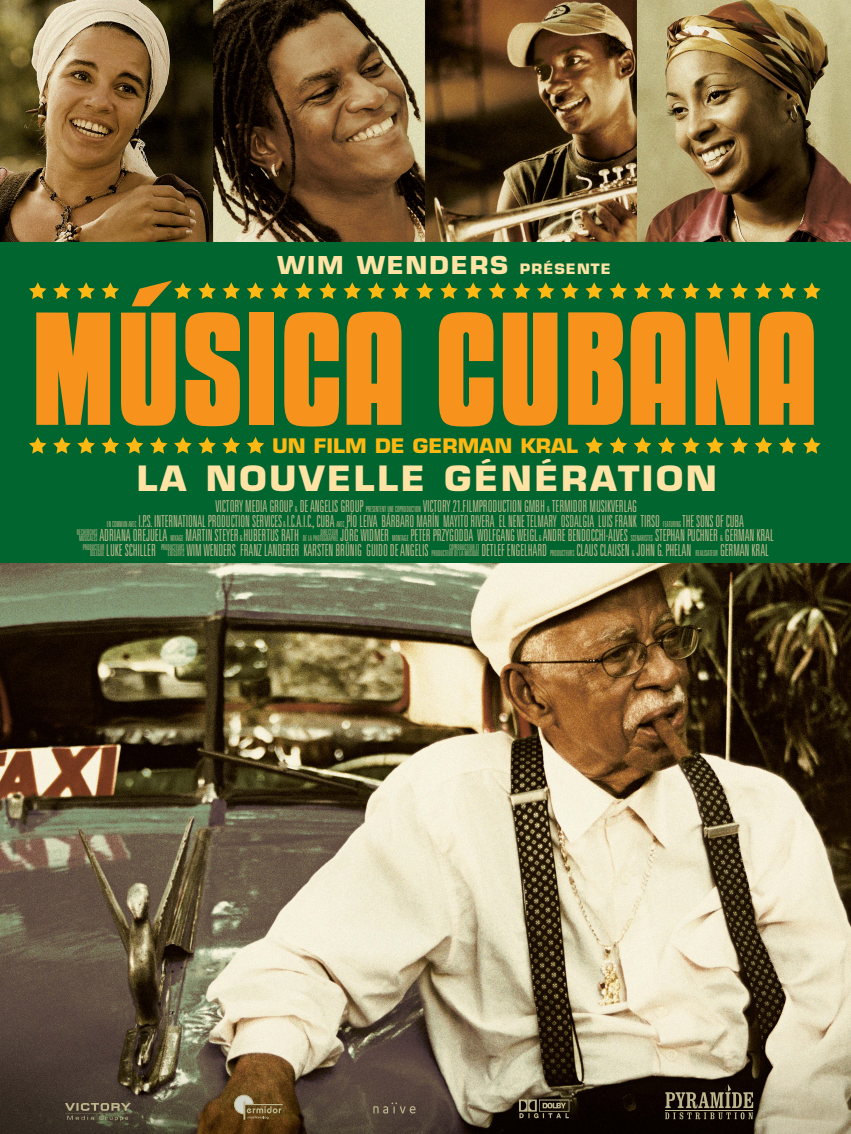
<style>
.page{position:relative;width:851px;height:1134px;background:#fff}
.page>*{position:absolute;margin:0;border:0;box-sizing:border-box;transform-origin:0 0}
.t1{font:700 34px "Eurostile";letter-spacing:.07em;color:#ffe3a5;scale:1.05 1}
.t2{font:700 24px "Eurostile";letter-spacing:.07em;color:#ffe3a5;scale:1.05 1}
.t3{font:700 19.55px "Eurostile";color:#fdb813;scale:1.05 1}
.t4{font:300 ultra-condensed 16.45px/14.7px "Univers";letter-spacing:-.01em;color:#bdb58b;text-align:center;scale:.9 1}
.t5{font:300 ultra-condensed 7.95px "Univers";letter-spacing:-.01em;color:#bdb58b;scale:.9 1}
.s1{font-size:14px}
.s2{font-size:8.25px}
.s3{font-size:7.95px}
.s4{font-size:16.45px}
</style>
<div class="page">
<div style="left:0;top:198px;width:850px;height:408px;background:#00652e"></div>
<img style="left:0;top:564px;width:850px;height:570px">
<img style="left:65px;top:1104px;width:66px;height:17px">
<img style="left:518px;top:1098px;width:54px;height:21px">
<svg style="left:121px;top:313px;width:55px;height:113px;background:#da8d1e"></svg>
<svg style="left:503px;top:313px;width:54px;height:113px;background:#dc8e1e"></svg>
<svg style="left:36px;top:312px;width:74px;height:113px;background:#e08e1e"></svg>
<svg style="left:185px;top:312px;width:55px;height:114px"></svg>
<div style="left:249px;top:313px;width:25px;height:112px;background:#f7931d"></div>
<svg style="left:284px;top:312px;width:55px;height:114px"></svg>
<svg style="left:439px;top:312px;width:54px;height:114px;background:#cd8b1f"></svg>
<svg style="left:346px;top:312px;width:55px;height:113px;background:#de8e1e"></svg>
<svg style="left:630px;top:312px;width:55px;height:113px;background:#de8e1e"></svg>
<svg style="left:759px;top:312px;width:54px;height:113px;background:#e18e1e"></svg>
<svg style="left:568px;top:312px;width:55px;height:113px;background:#e18e1e"></svg>
<svg style="left:695px;top:313px;width:55px;height:112px;background:#e18f1e"></svg>
<svg style="left:29px;top:282px;width:18px;height:17px"></svg>
<svg style="left:53px;top:282px;width:18px;height:17px"></svg>
<svg style="left:77px;top:282px;width:18px;height:17px"></svg>
<svg style="left:101px;top:282px;width:18px;height:17px"></svg>
<svg style="left:132px;top:280px;width:60px;height:26px"></svg>
<svg style="left:198px;top:282px;width:18px;height:17px"></svg>
<svg style="left:222px;top:282px;width:18px;height:17px"></svg>
<svg style="left:247px;top:282px;width:17px;height:17px"></svg>
<svg style="left:271px;top:282px;width:17px;height:17px"></svg>
<svg style="left:295px;top:282px;width:17px;height:17px"></svg>
<svg style="left:319px;top:282px;width:18px;height:17px"></svg>
<svg style="left:343px;top:282px;width:18px;height:17px"></svg>
<svg style="left:367px;top:282px;width:18px;height:17px"></svg>
<svg style="left:392px;top:282px;width:17px;height:17px"></svg>
<svg style="left:416px;top:282px;width:17px;height:17px"></svg>
<svg style="left:440px;top:282px;width:18px;height:17px"></svg>
<svg style="left:464px;top:282px;width:18px;height:17px"></svg>
<svg style="left:488px;top:282px;width:18px;height:17px"></svg>
<svg style="left:513px;top:282px;width:17px;height:17px"></svg>
<svg style="left:537px;top:282px;width:17px;height:17px"></svg>
<svg style="left:561px;top:282px;width:17px;height:17px"></svg>
<svg style="left:585px;top:282px;width:18px;height:17px"></svg>
<svg style="left:609px;top:282px;width:18px;height:17px"></svg>
<svg style="left:633px;top:282px;width:18px;height:17px"></svg>
<svg style="left:658px;top:282px;width:17px;height:17px"></svg>
<svg style="left:682px;top:282px;width:17px;height:17px"></svg>
<svg style="left:706px;top:282px;width:17px;height:17px"></svg>
<svg style="left:730px;top:282px;width:18px;height:17px"></svg>
<svg style="left:754px;top:282px;width:18px;height:17px"></svg>
<svg style="left:779px;top:282px;width:17px;height:17px"></svg>
<svg style="left:803px;top:282px;width:17px;height:17px"></svg>
<svg style="left:29px;top:437px;width:18px;height:17px"></svg>
<svg style="left:53px;top:437px;width:18px;height:17px"></svg>
<svg style="left:77px;top:437px;width:18px;height:17px"></svg>
<svg style="left:101px;top:437px;width:18px;height:17px"></svg>
<svg style="left:126px;top:437px;width:17px;height:17px"></svg>
<svg style="left:150px;top:437px;width:17px;height:17px"></svg>
<svg style="left:174px;top:437px;width:18px;height:17px"></svg>
<svg style="left:198px;top:437px;width:18px;height:17px"></svg>
<svg style="left:222px;top:437px;width:18px;height:17px"></svg>
<svg style="left:247px;top:437px;width:17px;height:17px"></svg>
<svg style="left:585px;top:437px;width:18px;height:17px"></svg>
<svg style="left:609px;top:437px;width:18px;height:17px"></svg>
<svg style="left:633px;top:437px;width:18px;height:17px"></svg>
<svg style="left:658px;top:437px;width:17px;height:17px"></svg>
<svg style="left:682px;top:437px;width:17px;height:17px"></svg>
<svg style="left:706px;top:437px;width:17px;height:17px"></svg>
<svg style="left:730px;top:437px;width:18px;height:17px"></svg>
<svg style="left:754px;top:437px;width:18px;height:17px"></svg>
<svg style="left:779px;top:437px;width:17px;height:17px"></svg>
<svg style="left:803px;top:437px;width:17px;height:17px"></svg>
<img style="left:0;top:0;width:850px;height:242px">
<div style="left:234px;top:1095px;width:19px;height:19px;background:#d2d4c8;border-radius:9px"></div>
<div style="left:234px;top:1095px;width:19px;height:19px;border:1px solid #bbb68d;border-radius:9px"></div>
<svg style="left:243px;top:1101px;width:40px;height:19px"></svg>
<img style="left:373px;top:1102px;width:43px;height:11px">
<svg style="left:665px;top:1084px;width:88px;height:35px;background:#443b2c"></svg>
<h2 class="t2" style="left:277px;top:256px;width:319px">WIM WENDERS <span class="s1">PRÉSENTE</span></h2>
<p class="t3" style="left:272px;top:438px;width:293px">UN FILM DE GERMAN KRAL</p>
<h1 class="t1" style="left:137px;top:465px;width:554px">LA NOUVELLE GÉNÉRATION</h1>
<p class="t4" style="left:107px;top:500px;width:709px">VICTORY MEDIA GROUP <span class="s2">&amp;</span> DE ANGELIS GROUP <span class="s2">PRESENTENT UNE COPRODUCTION</span> VICTORY 21.FILMPRODUCTION GMBH <span class="s2">&amp;</span> TERMIDOR MUSIKVERLAG<br><span class="s2">EN COMMUN AVEC</span> I.P.S. INTERNATIONAL PRODUCTION SERVICES<span class="s2">&amp;</span> I.C.A.I.C., CUBA <span class="s2">AVEC</span> PÍO LEIVA BÁRBARO MARÍN MAYITO RIVERA EL NENE TELMARY OSDALGIA LUIS FRANK TIRSO <span class="s2">FEATURING</span> THE SONS OF CUBA</p>
<p class="t4" style="left:79px;top:529px;width:773px"><span class="s3">MUSICALES</span> ADRIANA OREJUELA <span class="s2">MIXAGE</span> MARTIN STEYER<span class="s2">&amp;</span> HUBERTUS RATH <span class="s3">DE LA PHOTOGRAPHIE</span> JÖRG WIDMER <span class="s2">MONTAGE</span> PETER PRZYGODDA WOLFGANG WEIGL<span class="s2">&amp;</span> ANDRE BENDOCCHI-ALVES <span class="s2">SCENARISTES</span> STEPHAN PUCHNER <span class="s2">&amp;</span> GERMAN KRAL</p>
<p class="t5" style="left:77px;top:529px;width:24px">RECHERCHES</p>
<p class="t5" style="left:320px;top:529px;width:21px">DIRECTEUR</p>
<p class="t4" style="left:168px;top:544px;width:348px"><span class="s3">EXECUTIFS</span> WIM WENDERS FRANZ LANDERER KARSTEN BRÜNIG GUIDO DE ANGELIS <sup>COPRODUCTEUR</sup> <sup>ET</sup></p>
<p class="t5" style="left:90px;top:544px;width:106px">DELEGUE <span class="s4">LUKE SCHILLER</span> PRODUCTEURS</p>
<p class="t4" style="left:431px;top:544px;width:376px"><span class="s3">PRODUCTEUR DE LA MUSIQUE</span> DETLEF ENGELHARD <span class="s2">PRODUCTEURS</span> CLAUS CLAUSEN <span class="s2">&amp;</span> JOHN G. PHELAN <span class="s2">REALISATEUR</span> GERMAN KRAL</p>
<p class="t5" style="left:83px;top:544px;width:25px">PRODUCTEUR</p>
</div>
